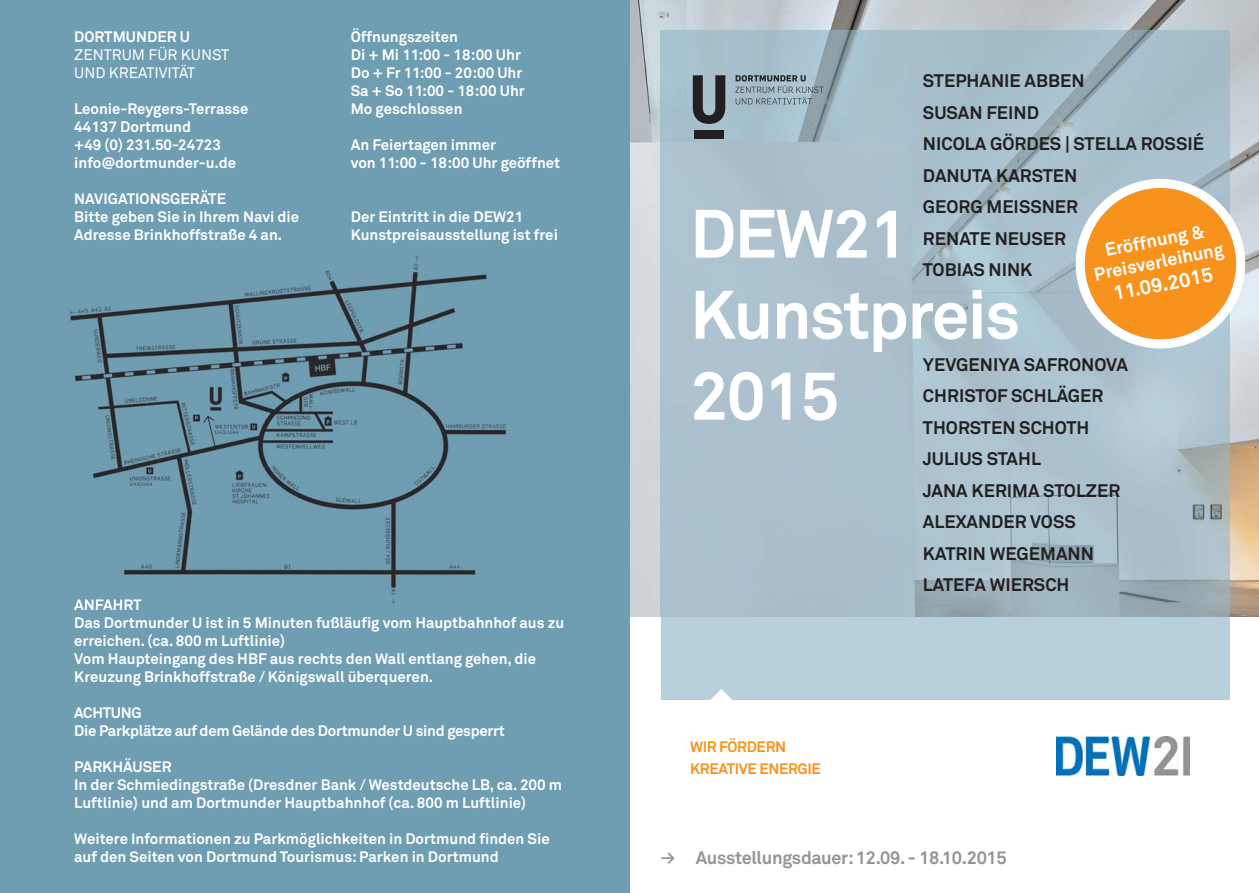
<style>
.page{position:relative;width:1259px;height:893px;background:#fff}
.page>*{position:absolute;margin:0;border:0;box-sizing:border-box;transform-origin:0 0}
.t1{font:700 67.5px/81px "Akkurat";letter-spacing:-.025em;color:#fff}
.t2{font:700 19.95px "Akkurat";color:#fff}
.t3{font:700 18px/31.5px "Akkurat";color:#231f20}
.t4{font:700 18px "Akkurat";letter-spacing:-.02em;color:#939598}
.t5{font:700 18px/21.6px "Akkurat";color:#fff;text-align:center}
.t6{font:700 15px/18px "Akkurat";color:#fff}
.t7{font:700 15px/18px "Akkurat";letter-spacing:-.02em;color:#fff}
.t8{font:15px/18px "Akkurat";color:#fff}
.t9{font:700 15px/21.8px "Akkurat";letter-spacing:-.025em;color:#f7931d}
</style>
<div class="page">
<img style="left:629px;top:0;width:630px;height:617px">
<div style="left:661px;top:617px;width:568px;height:82px;background:#b8d0dc"></div>
<img style="left:661px;top:31px;width:568px;height:586px">
<svg style="left:688px;top:689px;width:64px;height:11px"></svg>
<svg style="left:693px;top:75px;width:32px;height:49px;background:#545b60"></svg>
<div style="left:694px;top:130px;width:30px;height:9px;background:#231f20"></div>
<svg style="left:735px;top:75px;width:88px;height:29px;background:#8da1ab"></svg>
<img style="left:1056px;top:737px;width:133px;height:38px">
<svg style="left:1072px;top:176px;width:176px;height:176px;background:#e5b06f"></svg>
<div style="left:0;top:0;width:629px;height:893px;background:#6f9db2"></div>
<img style="left:70px;top:256px;width:438px;height:347px">
<img style="left:74px;top:599px;width:67px;height:8px">
<p class="t6" style="left:74px;top:29px;width:117px">DORTMUNDER U</p>
<p class="t8" style="left:74px;top:47px;width:157px">ZENTRUM FÜR KUNST<br>UND KREATIVITÄT</p>
<p class="t6" style="left:74px;top:101px;width:176px">Leonie-Reygers-Terrasse<br>44137 Dortmund<br>+49 (0) 231.50-24723 info@dortmunder-u.de</p>
<p class="t6" style="left:74px;top:191px;width:226px">NAVIGATIONSGERÄTE<br>Bitte geben Sie in Ihrem Navi die<br>Adresse Brinkhoffstraße 4 an.</p>
<p class="t6" style="left:351px;top:29px;width:176px">Öffnungszeiten<br>Di + Mi 11:00 - 18:00 Uhr<br>Do + Fr 11:00 - 20:00 Uhr<br>Sa + So 11:00 - 18:00 Uhr<br>Mo geschlossen</p>
<p class="t6" style="left:351px;top:137px;width:211px">An Feiertagen immer<br>von 11:00 - 18:00 Uhr geöffnet</p>
<p class="t6" style="left:351px;top:209px;width:209px">Der Eintritt in die DEW21<br>Kunstpreisausstellung ist frei</p>
<p class="t6" style="left:74px;top:597px;width:491px">ANFAHRT<br>Das Dortmunder U ist in 5 Minuten fußläufig vom Hauptbahnhof aus zu erreichen. (ca. 800 m Luftlinie)<br>Vom Haupteingang des HBF aus rechts den Wall entlang gehen, die Kreuzung Brinkhoffstraße / Königswall überqueren.</p>
<p class="t7" style="left:74px;top:705px;width:432px">ACHTUNG<br>Die Parkplätze auf dem Gelände des Dortmunder U sind gesperrt</p>
<p class="t6" style="left:74px;top:759px;width:489px">PARKHÄUSER<br>In der Schmiedingstraße (Dresdner Bank / Westdeutsche LB, ca. 200 m<br>Luftlinie) und am Dortmunder Hauptbahnhof (ca. 800 m Luftlinie)</p>
<p class="t6" style="left:74px;top:831px;width:477px">Weitere Informationen zu Parkmöglichkeiten in Dortmund finden Sie auf den Seiten von Dortmund Tourismus: Parken in Dortmund</p>
<p class="t3" style="left:923px;top:67px;width:283px">STEPHANIE ABBEN<br>SUSAN FEIND<br>NICOLA GÖRDES | STELLA ROSSIÉ<br>DANUTA KARSTEN<br>GEORG MEISSNER<br>RENATE NEUSER<br>TOBIAS NINK</p>
<h1 class="t1" style="left:690px;top:201px;width:332px">DEW21<br>Kunstpreis<br>2015</h1>
<p class="t5" style="left:1088px;top:245px;width:133px;rotate:-11deg">Eröffnung &amp;<br>Preisverleihung</p>
<h2 class="t2" style="left:1112px;top:286px;width:102px;rotate:-11deg">11.09.2015</h2>
<p class="t3" style="left:923px;top:351px;width:207px">YEVGENIYA SAFRONOVA<br>CHRISTOF SCHLÄGER<br>THORSTEN SCHOTH<br>JULIUS STAHL<br>JANA KERIMA STOLZER<br>ALEXANDER VOSS<br>KATRIN WEGEMANN<br>LATEFA WIERSCH</p>
<p class="t9" style="left:690px;top:737px;width:132px">WIR FÖRDERN<br>KREATIVE ENERGIE</p>
<p class="t4" style="left:661px;top:851px;width:347px">≥ Ausstellungsdauer: 12.09. - 18.10.2015</p>
</div>
